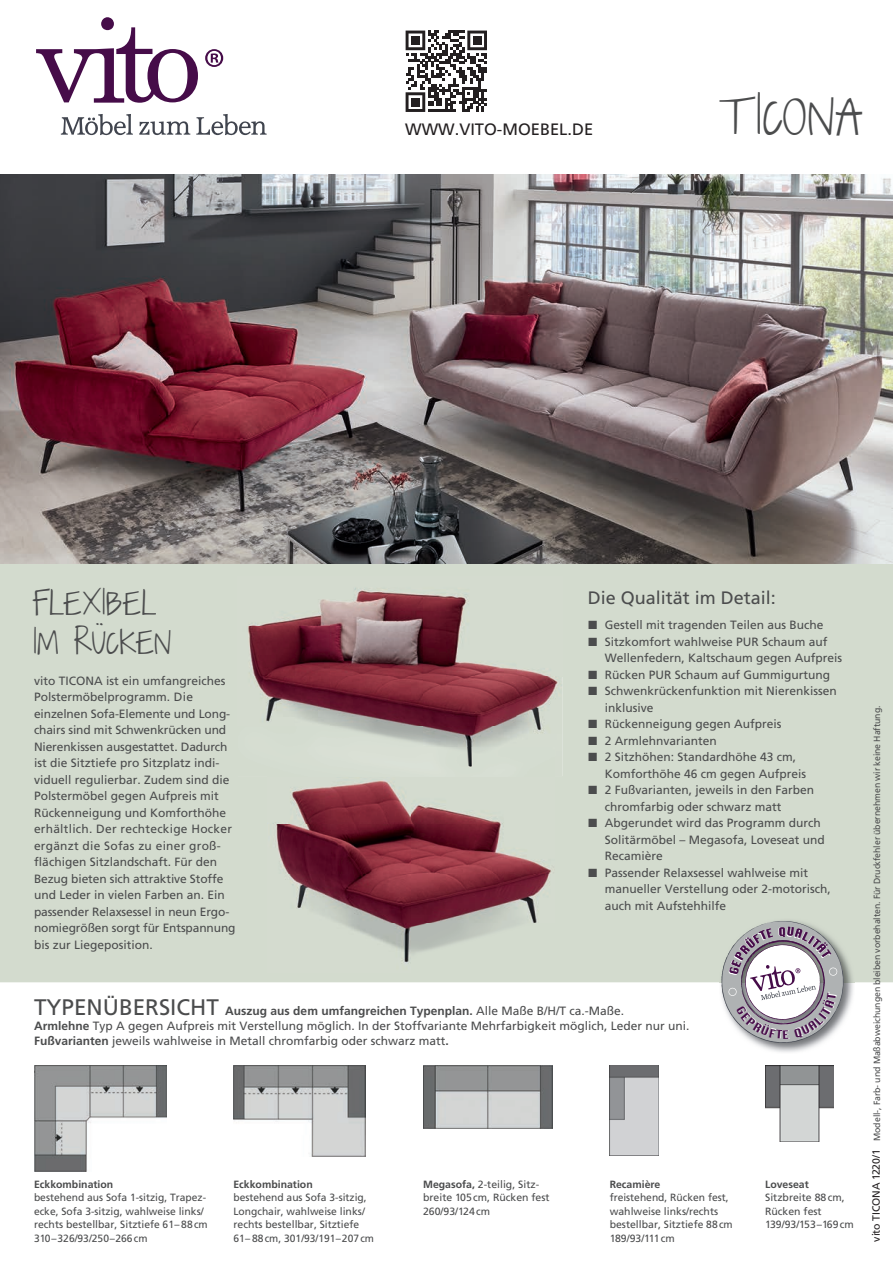
<style>
.page{position:relative;width:893px;height:1263px;background:#fff}
.page>*{position:absolute;margin:0;border:0;box-sizing:border-box;transform-origin:0 0}
.t1{font:45px "Just The Way You Are";letter-spacing:.01em;color:#4b4c4d}
.t2{font:28.5px/39px "Just The Way You Are";color:#4b4c4d}
.t3{font:18px "Frutiger LT Std";color:#4b4c4d}
.t4{font:16.5px "Frutiger LT Std";color:#231f20}
.t5{font:12px/15px "Frutiger LT Std";color:#4b4c4d}
.t6{font:12px "Frutiger LT Std";letter-spacing:.02em;color:#4b4c4d}
.t7{font:10.5px/13.5px "Frutiger LT Std";color:#4b4c4d}
.t8{font:700 10.5px "Frutiger LT Std";color:#4b4c4d}
.t9{font:9px "Frutiger LT Std";letter-spacing:-.01em;color:#4b4c4d}
.s1{font-size:22.5px}
.s2{font-weight:700}
.s3{font-size:10.5px;color:#231f20}
</style>
<div class="page">
<div style="left:0;top:563px;width:893px;height:419px;background:#d3dbce"></div>
<img style="left:268px;top:747px;width:287px;height:225px">
<svg style="left:36px;top:17px;width:162px;height:86px"></svg>
<svg style="left:61px;top:114px;width:72px;height:22px"></svg>
<svg style="left:139px;top:121px;width:51px;height:15px"></svg>
<svg style="left:196px;top:114px;width:71px;height:22px"></svg>
<svg style="left:205px;top:49px;width:18px;height:18px"></svg>
<svg style="left:406px;top:31px;width:81px;height:81px"></svg>
<div style="left:411px;top:36px;width:9px;height:9px;background:#231f20"></div>
<div style="left:473px;top:36px;width:8px;height:9px;background:#231f20"></div>
<div style="left:411px;top:98px;width:9px;height:8px;background:#231f20"></div>
<img style="left:34px;top:1066px;width:132px;height:105px">
<img style="left:233px;top:1066px;width:133px;height:90px">
<img style="left:0;top:174px;width:893px;height:389px">
<img style="left:238px;top:576px;width:278px;height:150px">
<img style="left:516px;top:576px;width:47px;height:200px">
<div style="left:238px;top:726px;width:93px;height:50px;background:#d4dcd0"></div>
<img style="left:331px;top:726px;width:185px;height:21px">
<img style="left:719px;top:918px;width:136px;height:134px">
<img style="left:765px;top:1066px;width:69px;height:75px">
<img style="left:423px;top:1066px;width:130px;height:62px">
<img style="left:610px;top:1066px;width:49px;height:89px">
<svg style="left:34px;top:857px;width:7px;height:9px"></svg>
<svg style="left:721px;top:920px;width:123px;height:124px"></svg>
<h3 class="t4" style="left:405px;top:120px;width:189px">WWW.VITO-MOEBEL.DE</h3>
<h1 class="t1" style="left:718px;top:93px;width:142px">T ICONA</h1>
<h2 class="t2" style="left:34px;top:586px;width:139px">FLEXIBEL<br>IM RÜCKEN</h2>
<p class="t5" style="left:34px;top:673px;width:193px">vito TICONA ist ein umfangreiches</p>
<p class="t5" style="left:34px;top:689px;width:160px">Polstermöbelprogramm. Die</p>
<p class="t5" style="left:34px;top:706px;width:198px">einzelnen Sofa-Elemente und Long-</p>
<p class="t5" style="left:34px;top:722px;width:194px">chairs sind mit Schwenkrücken und</p>
<p class="t5" style="left:34px;top:739px;width:195px">Nierenkissen aus ge stattet. Dadurch</p>
<p class="t5" style="left:34px;top:755px;width:187px">ist die Sitztiefe pro Sitzplatz indi-</p>
<p class="t5" style="left:34px;top:772px;width:197px">viduell regulierbar. Zudem sind die</p>
<p class="t5" style="left:34px;top:788px;width:186px">Polstermöbel gegen Aufpreis mit</p>
<p class="t5" style="left:34px;top:805px;width:194px">Rücken neigung und Komforthöhe</p>
<p class="t6" style="left:34px;top:822px;width:199px">erhältlich. Der rechteckige Hocker</p>
<p class="t6" style="left:34px;top:838px;width:188px">ergänzt die Sofas zu einer groß-</p>
<p class="t5" style="left:42px;top:854px;width:176px">ächigen Sitz landschaft. Für den</p>
<p class="t5" style="left:34px;top:871px;width:191px">Bezug bieten sich attraktive Stoffe</p>
<p class="t5" style="left:34px;top:887px;width:192px">und Leder in vielen Farben an. Ein</p>
<p class="t5" style="left:34px;top:904px;width:197px">passender Relaxsessel in neun Ergo-</p>
<p class="t5" style="left:34px;top:920px;width:203px">nomiegrößen sorgt für Entspannung</p>
<p class="t5" style="left:34px;top:937px;width:120px">bis zur Liegeposition.</p>
<h3 class="t3" style="left:588px;top:587px;width:190px">Die Qualität im Detail:</h3>
<p class="t5" style="left:588px;top:617px;width:237px">◼ Gestell mit tragenden Teilen aus Buche</p>
<p class="t5" style="left:588px;top:634px;width:241px">◼ Sitzkomfort wahlweise PUR Schaum auf</p>
<p class="t5" style="left:605px;top:650px;width:239px">Wellenfedern, Kaltschaum gegen Aufpreis</p>
<p class="t5" style="left:588px;top:667px;width:244px">◼ Rücken PUR Schaum auf Gummigurtung</p>
<p class="t5" style="left:588px;top:683px;width:251px">◼ Schwenkrückenfunktion mit Nierenkissen</p>
<p class="t5" style="left:605px;top:700px;width:50px">inklusive</p>
<p class="t5" style="left:588px;top:716px;width:195px">◼ Rückenneigung gegen Aufpreis</p>
<p class="t5" style="left:588px;top:733px;width:131px">◼ 2 Armlehnvarianten</p>
<p class="t5" style="left:588px;top:749px;width:210px">◼ 2 Sitzhöhen: Standardhöhe 43 cm,</p>
<p class="t5" style="left:605px;top:766px;width:203px">Komforthöhe 46 cm gegen Aufpreis</p>
<p class="t5" style="left:588px;top:782px;width:228px">◼ 2 Fußvarianten, jeweils in den Farben</p>
<p class="t5" style="left:605px;top:799px;width:178px">chromfarbig oder schwarz matt</p>
<p class="t5" style="left:588px;top:815px;width:235px">◼ Abgerundet wird das Programm durch</p>
<p class="t5" style="left:605px;top:832px;width:222px">Solitärmöbel – Megasofa, Loveseat und</p>
<p class="t5" style="left:605px;top:848px;width:60px">Recamière</p>
<p class="t5" style="left:588px;top:865px;width:222px">◼ Passender Relaxsessel wahlweise mit</p>
<p class="t5" style="left:605px;top:881px;width:228px">manueller Verstellung oder 2-motorisch,</p>
<p class="t5" style="left:605px;top:898px;width:123px">auch mit Aufstehhilfe</p>
<p class="t5" style="left:34px;top:1003px;width:657px"><span class="s1">TYPENÜBERSICHT</span> <span class="s2">Auszug aus dem umfangreichen Typenplan.</span> Alle Maße B/H/T ca.-Maße.<br><span class="s2">Armlehne</span> Typ A gegen Aufpreis mit Verstellung möglich. In der Stoffvariante Mehrfarbigkeit möglich, Leder nur uni.<br><span class="s2">Fußvarianten</span> jeweils wahlweise in Metall chromfarbig oder schwarz matt<span class="s2">.</span></p>
<p class="t8" style="left:34px;top:1178px;width:81px">Eckkombination</p>
<p class="t7" style="left:34px;top:1191px;width:175px">bestehend aus Sofa 1-sitzig, Trapez&shy;ecke, Sofa 3-sitzig, wahlweise links/ rechts bestellbar, Sitztiefe 61– 88 cm 310–326/93/250–266 cm</p>
<p class="t8" style="left:233px;top:1178px;width:81px">Eckkombination</p>
<p class="t7" style="left:233px;top:1191px;width:142px">bestehend aus Sofa 3-sitzig,<br>Longchair, wahlweise links/ rechts bestellbar, Sitztiefe<br>61 – 88 cm, 301/93/191–207 cm</p>
<p class="t7" style="left:423px;top:1177px;width:128px"><span class="s2">Megasofa,</span> 2-teilig, Sitz&shy;breite 105 cm, Rücken fest<br>260/93/124 cm</p>
<p class="t8" style="left:610px;top:1178px;width:52px">Recamière</p>
<p class="t7" style="left:610px;top:1191px;width:125px">freistehend, Rücken fest, wahlweise links/rechts bestellbar, Sitztiefe 88 cm<br>189/93/111 cm</p>
<p class="t8" style="left:765px;top:1178px;width:45px">Loveseat</p>
<p class="t7" style="left:765px;top:1191px;width:90px">Sitzbreite 88 cm,<br>Rücken fest<br>139/93/153–169 cm</p>
<p class="t9" style="left:872px;top:1241px;width:537px;rotate:-90deg"><span class="s3">vito TICONA 1220/1</span> Modell-, Farb- und Maßabweichungen bleiben vorbehalten. Für Druckfehler übernehmen wir keine Haftung.</p>
</div>
